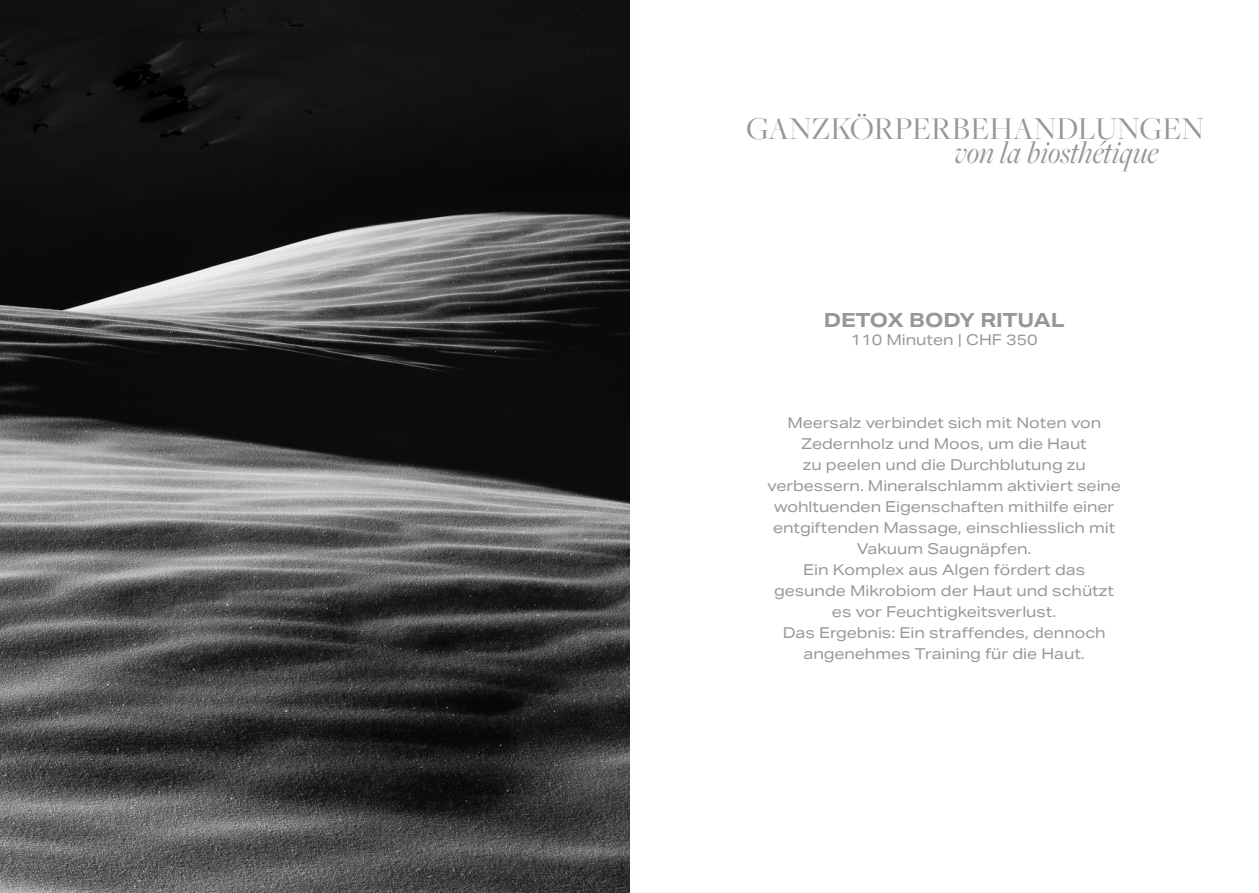
<style>
.page{position:relative;width:1259px;height:893px;background:#fff}
.page>*{position:absolute;margin:0;border:0;box-sizing:border-box;transform-origin:0 0}
.t1{font:33px/24px "Freight Big Pro";color:#999795}
.t2{font:700 19.5px "Aktiv Grotesk Ex";color:#999795}
.t3{font:15px/21px "Aktiv Grotesk Ex";color:#999795;text-align:center}
.s1{font-style:italic}
</style>
<div class="page">
<img style="left:0;top:0;width:630px;height:893px">
<p class="t1" style="left:954px;top:115px;width:251px;text-indent:-208px">GANZKÖRPERBEHANDLUNGEN <span class="s1">von la biosthétique</span></p>
<p class="t2" style="left:824px;top:309px;width:242px">DETOX BODY RITUAL</p>
<p class="t3" style="left:851px;top:329px;width:188px">110 Minuten | CHF 350</p>
<p class="t3" style="left:767px;top:413px;width:355px">Meersalz verbindet sich mit Noten von Zedernholz und Moos, um die Haut<br>zu peelen und die Durchblutung zu verbessern. Mineralschlamm aktiviert seine wohltuenden Eigenschaften mithilfe einer entgiftenden Massage, einschliesslich mit Vakuum Saugnäpfen.</p>
<p class="t3" style="left:774px;top:560px;width:341px">Ein Komplex aus Algen fördert das gesunde Mikrobiom der Haut und schützt es vor Feuchtigkeitsverlust.</p>
<p class="t3" style="left:782px;top:623px;width:324px">Das Ergebnis: Ein straffendes, dennoch angenehmes Training für die Haut.</p>
</div>
